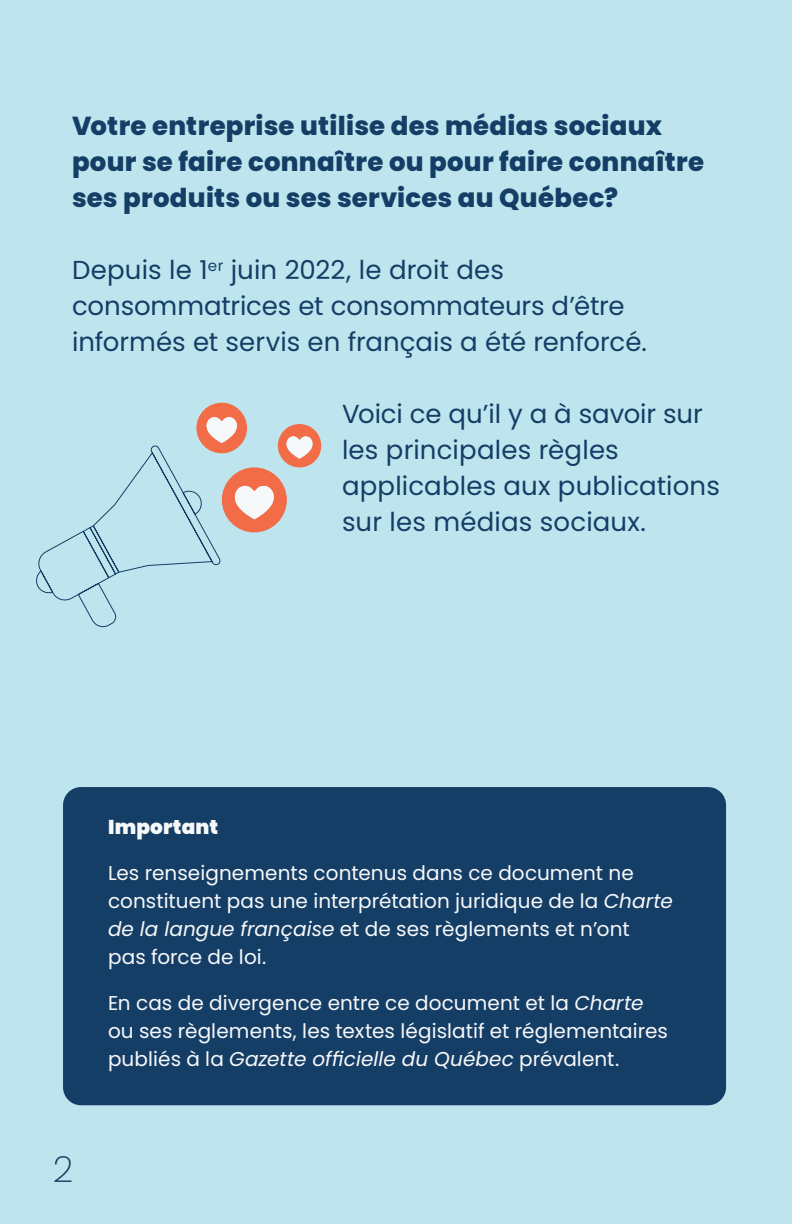
<style>
.page{position:relative;width:792px;height:1224px;background:#bee5ed}
.page>*{position:absolute;margin:0;border:0;box-sizing:border-box;transform-origin:0 0}
.t1{font:200 36px "Poppins";color:#123960}
.t2{font:26px/36px "Poppins";color:#153e67}
.t3{font:800 26px/36px "Poppins";letter-spacing:.01em;color:#153e67}
.t4{font:20px/28px "Poppins";letter-spacing:.005em;color:#f7f8f9}
.t5{font:900 20px "Poppins";letter-spacing:.01em;color:#f7f8f9}
.s1{font-style:italic}
</style>
<div class="page">
<div style="left:63px;top:787px;width:663px;height:318px;background:#153e67;border-radius:18px"></div>
<svg style="left:36px;top:403px;width:285px;height:225px"></svg>
<hr style="left:791px;top:0;width:1px;height:1224px;background:#efefeb">
<p class="t3" style="left:72px;top:108px;width:634px">Votre entreprise utilise des médias sociaux pour se faire connaître ou pour faire connaître ses produits ou ses services au Québec?</p>
<p class="t2" style="left:72px;top:252px;width:576px">Depuis le 1<sup>er</sup> juin 2022, le droit des consommatrices et consommateurs d’être informés et servis en français a été renforcé.</p>
<p class="t2" style="left:342px;top:396px;width:379px">Voici ce qu’il y a à savoir sur les principales règles applicables aux publications sur les médias sociaux.</p>
<p class="t1" style="left:53px;top:1148px;width:22px">2</p>
<p class="t5" style="left:108px;top:815px;width:112px">Important</p>
<p class="t4" style="left:108px;top:859px;width:566px">Les renseignements contenus dans ce document ne constituent pas une interprétation juridique de la <span class="s1">Charte de la langue française</span> et de ses règlements et n’ont<br>pas force de loi.</p>
<p class="t4" style="left:108px;top:989px;width:561px">En cas de divergence entre ce document et la <span class="s1">Charte </span>ou ses règlements, les textes législatif et réglementaires publiés à la <span class="s1">Gazette officielle du Québec</span> prévalent.</p>
</div>
